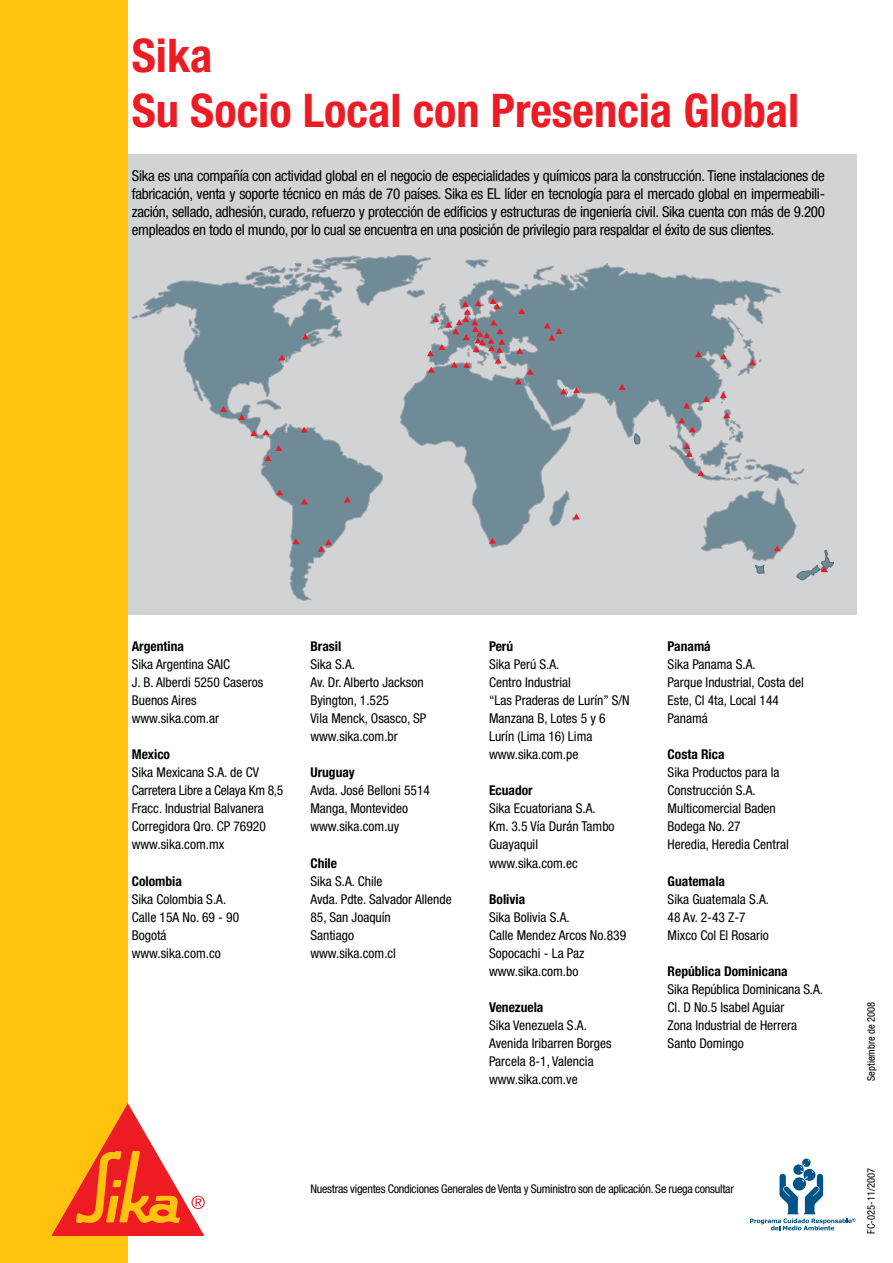
<style>
.page{position:relative;width:893px;height:1263px;background:#fff}
.page>*{position:absolute;margin:0;border:0;box-sizing:border-box;transform-origin:0 0}
.t1{font:700 condensed 46.5px/54.2px "Helvetica Neue";color:#ed1c24}
.t2{font:condensed 15px/18px "Helvetica Neue";letter-spacing:-.02em;color:#000;text-align:justify}
.t3{font:condensed 13.5px/18px "Helvetica Neue";color:#000}
.t4{font:700 condensed 13.5px "Helvetica Neue";color:#000}
.t5{font:condensed 12px "Helvetica Neue";letter-spacing:-.02em;color:#000}
.t6{font:condensed 10.5px "Helvetica Neue";color:#000}
</style>
<div class="page">
<div style="left:118px;top:154px;width:739px;height:460px;background:#d1d3d4"></div>
<div style="left:0;top:0;width:128px;height:1263px;background:#ffc20e"></div>
<svg style="left:51px;top:1103px;width:154px;height:133px"></svg>
<svg style="left:580px;top:263px;width:200px;height:182px"></svg>
<svg style="left:619px;top:384px;width:7px;height:6px"></svg>
<svg style="left:738px;top:333px;width:23px;height:43px"></svg>
<svg style="left:720px;top:353px;width:7px;height:6px"></svg>
<svg style="left:695px;top:351px;width:7px;height:6px"></svg>
<svg style="left:669px;top:391px;width:165px;height:190px"></svg>
<svg style="left:132px;top:255px;width:448px;height:345px"></svg>
<svg style="left:750px;top:1158px;width:105px;height:72px"></svg>
<h1 class="t1" style="left:132px;top:28px;width:669px">Sika<br>Su Socio Local con Presencia Global</h1>
<p class="t2" style="left:132px;top:166px;width:695px">Sika es una compañía con actividad global en el negocio de especialidades y químicos para la construcción. Tiene instalaciones de fabricación, venta y soporte técnico en más de 70 países. Sika es EL líder en tecnología para el mercado global en impermeabili&shy;zación, sellado, adhesión, curado, refuerzo y protección de edificios y estructuras de ingeniería civil. Sika cuenta con más de 9.200 empleados en todo el mundo, por lo cual se encuentra en una posición de privilegio para respaldar el éxito de sus clientes.</p>
<p class="t4" style="left:132px;top:638px;width:54px">Argentina</p>
<p class="t3" style="left:132px;top:655px;width:133px">Sika Argentina SAIC<br>J. B. Alberdi 5250 Caseros<br>Buenos Aires www.sika.com.ar</p>
<p class="t4" style="left:132px;top:746px;width:40px">Mexico</p>
<p class="t3" style="left:132px;top:763px;width:153px">Sika Mexicana S.A. de CV<br>Carretera Libre a Celaya Km 8,5<br>Fracc. Industrial Balvanera<br>Corregidora Qro. CP 76920 www.sika.com.mx</p>
<p class="t4" style="left:132px;top:872px;width:52px">Colombia</p>
<p class="t3" style="left:132px;top:890px;width:109px">Sika Colombia S.A.<br>Calle 15A No. 69 - 90<br>Bogotá www.sika.com.co</p>
<p class="t4" style="left:310px;top:638px;width:32px">Brasil</p>
<p class="t3" style="left:310px;top:655px;width:117px">Sika S.A.<br>Av. Dr. Alberto Jackson<br>Byington, 1.525<br>Vila Menck, Osasco, SP www.sika.com.br</p>
<p class="t4" style="left:310px;top:764px;width:46px">Uruguay</p>
<p class="t3" style="left:310px;top:781px;width:121px">Avda. José Belloni 5514<br>Manga, Montevideo www.sika.com.uy</p>
<p class="t4" style="left:310px;top:854px;width:28px">Chile</p>
<p class="t3" style="left:310px;top:872px;width:143px">Sika S.A. Chile<br>Avda. Pdte. Salvador Allende<br>85, San Joaquín<br>Santiago<br>www.sika.com.cl</p>
<p class="t4" style="left:489px;top:638px;width:26px">Perú</p>
<p class="t3" style="left:489px;top:655px;width:142px">Sika Perú S.A.<br>Centro Industrial<br>“Las Praderas de Lurín” S/N<br>Manzana B, Lotes 5 y 6<br>Lurín (Lima 16) Lima www.sika.com.pe</p>
<p class="t4" style="left:489px;top:782px;width:45px">Ecuador</p>
<p class="t3" style="left:489px;top:799px;width:127px">Sika Ecuatoriana S.A.<br>Km. 3.5 Vía Durán Tambo<br>Guayaquil www.sika.com.ec</p>
<p class="t4" style="left:489px;top:891px;width:38px">Bolivia</p>
<p class="t3" style="left:489px;top:908px;width:139px">Sika Bolivia S.A.<br>Calle Mendez Arcos No.839<br>Sopocachi - La Paz www.sika.com.bo</p>
<p class="t4" style="left:489px;top:999px;width:56px">Venezuela</p>
<p class="t3" style="left:489px;top:1016px;width:124px">Sika Venezuela S.A.<br>Avenida Iribarren Borges<br>Parcela 8-1, Valencia www.sika.com.ve</p>
<p class="t4" style="left:668px;top:638px;width:45px">Panamá</p>
<p class="t3" style="left:668px;top:655px;width:138px">Sika Panama S.A.<br>Parque Industrial, Costa del<br>Este, Cl 4ta, Local 144<br>Panamá</p>
<p class="t4" style="left:668px;top:746px;width:58px">Costa Rica</p>
<p class="t3" style="left:668px;top:763px;width:123px">Sika Productos para la<br>Construcción S.A.<br>Multicomercial Baden<br>Bodega No. 27<br>Heredia, Heredia Central</p>
<p class="t4" style="left:668px;top:872px;width:59px">Guatemala</p>
<p class="t3" style="left:668px;top:890px;width:103px">Sika Guatemala S.A.<br>48 Av. 2-43 Z-7<br>Mixco Col El Rosario</p>
<p class="t4" style="left:668px;top:963px;width:122px">República Dominicana</p>
<p class="t3" style="left:668px;top:980px;width:157px">Sika República Dominicana S.A.<br>Cl. D No.5 Isabel Aguiar<br>Zona Industrial de Herrera<br>Santo Domingo</p>
<p class="t5" style="left:310px;top:1181px;width:425px">Nuestras vigentes Condiciones Generales de Venta y Suministro son de aplicación. Se ruega consultar</p>
<p class="t6" style="left:865px;top:1081px;width:81px;rotate:-90deg">Septiembre de 2008</p>
<p class="t6" style="left:865px;top:1234px;width:67px;rotate:-90deg">FC-025-11/2007</p>
</div>
